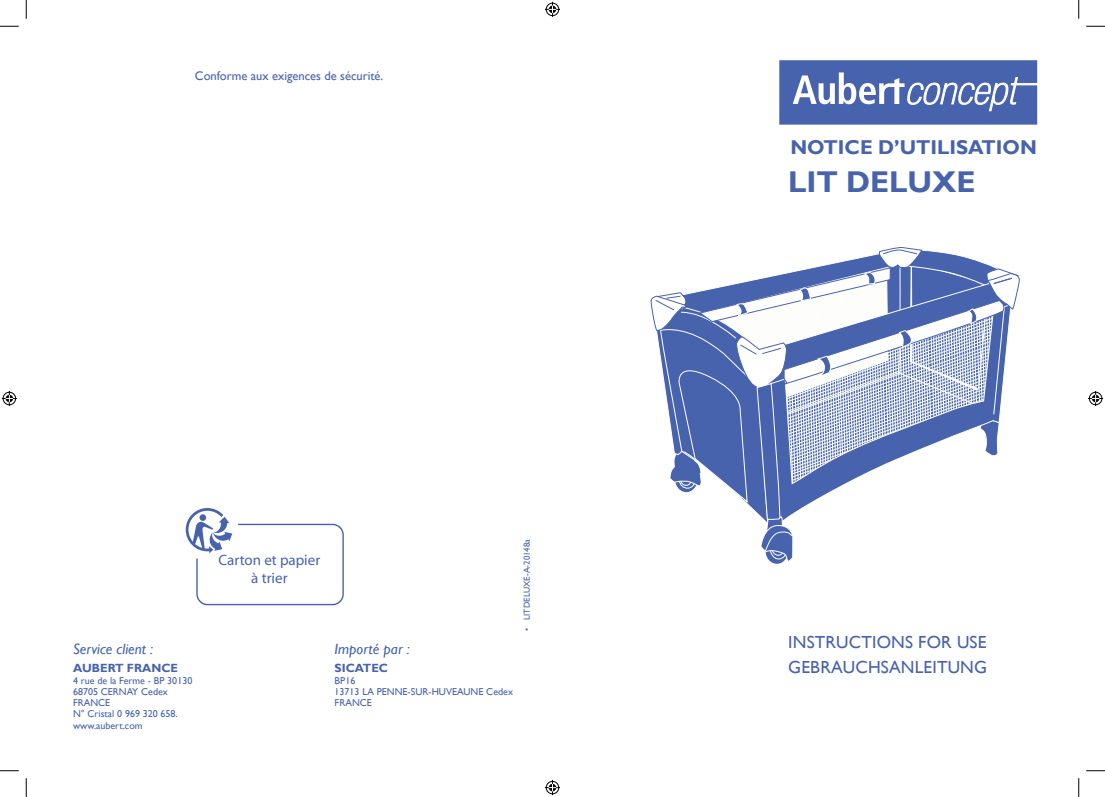
<style>
.page{position:relative;width:1105px;height:797px;background:#fff}
.page>*{position:absolute;margin:0;border:0;box-sizing:border-box;transform-origin:0 0}
.t1{font:700 30px "Gill Sans";letter-spacing:-.005em;color:#4863ae}
.t2{font:700 20px "Gill Sans";color:#4863ae}
.t3{font:17.5px/25px "Gill Sans";letter-spacing:.01em;color:#4863ae}
.t4{font:italic 15px "Gill Sans";color:#4863ae}
.t5{font:15px/18px "Myriad";color:#4863ae;text-align:center}
.t6{font:12.5px "Gill Sans";color:#4863ae}
.t7{font:700 11.88px "Gill Sans";color:#4863ae}
.t8{font:10px/11.2px "Gill Sans";color:#4863ae}
.t9{font:8.75px "Gill Sans";color:#4863ae}
</style>
<div class="page">
<div style="left:765px;top:537px;width:24px;height:27px;border:1px solid #fff;border-radius:50%"></div>
<svg style="left:651px;top:247px;width:368px;height:315px"></svg>
<div style="left:779px;top:60px;width:258px;height:65px;background:#4863ae"></div>
<svg style="left:793px;top:72px;width:244px;height:39px"></svg>
<svg style="left:0;top:25px;width:19px;height:2px"></svg>
<svg style="left:1086px;top:25px;width:19px;height:2px"></svg>
<svg style="left:0;top:770px;width:19px;height:1px"></svg>
<svg style="left:1086px;top:770px;width:19px;height:1px"></svg>
<svg style="left:25px;top:0;width:2px;height:19px"></svg>
<svg style="left:25px;top:778px;width:2px;height:19px"></svg>
<svg style="left:1078px;top:0;width:1px;height:19px"></svg>
<svg style="left:1078px;top:778px;width:1px;height:19px"></svg>
<svg style="left:545px;top:2px;width:15px;height:15px"></svg>
<svg style="left:545px;top:780px;width:15px;height:15px"></svg>
<svg style="left:2px;top:391px;width:15px;height:15px"></svg>
<svg style="left:1088px;top:391px;width:15px;height:15px"></svg>
<svg style="left:186px;top:508px;width:158px;height:97px"></svg>
<p class="t6" style="left:195px;top:68px;width:190px">Conforme aux exigences de sécurité.</p>
<h3 class="t5" style="left:219px;top:551px;width:103px">Carton et papier à trier</h3>
<h3 class="t4" style="left:73px;top:640px;width:82px">Service client :</h3>
<h3 class="t4" style="left:335px;top:640px;width:77px">Importé par :</h3>
<p class="t7" style="left:73px;top:661px;width:107px">AUBERT FRANCE</p>
<p class="t8" style="left:73px;top:674px;width:121px">4 rue de la Ferme - BP 30130<br>68705 CERNAY Cedex<br>FRANCE<br>N° Cristal 0 969 320 658. www.aubert.com</p>
<p class="t7" style="left:335px;top:661px;width:55px">SICATEC</p>
<p class="t8" style="left:335px;top:674px;width:180px">BP16<br>13713 LA PENNE-SUR-HUVEAUNE Cedex<br>FRANCE</p>
<p class="t9" style="left:522px;top:620px;width:82px;rotate:-90deg">LITDELUXE-A-20148a</p>
<p class="t9" style="left:522px;top:630px;width:5px;rotate:-90deg">•</p>
<h2 class="t2" style="left:790px;top:136px;width:248px">NOTICE D’UTILISATION</h2>
<h1 class="t1" style="left:788px;top:164px;width:189px">LIT DELUXE</h1>
<h3 class="t3" style="left:788px;top:630px;width:200px">INSTRUCTIONS FOR USE<br>GEBRAUCHSANLEITUNG</h3>
</div>
